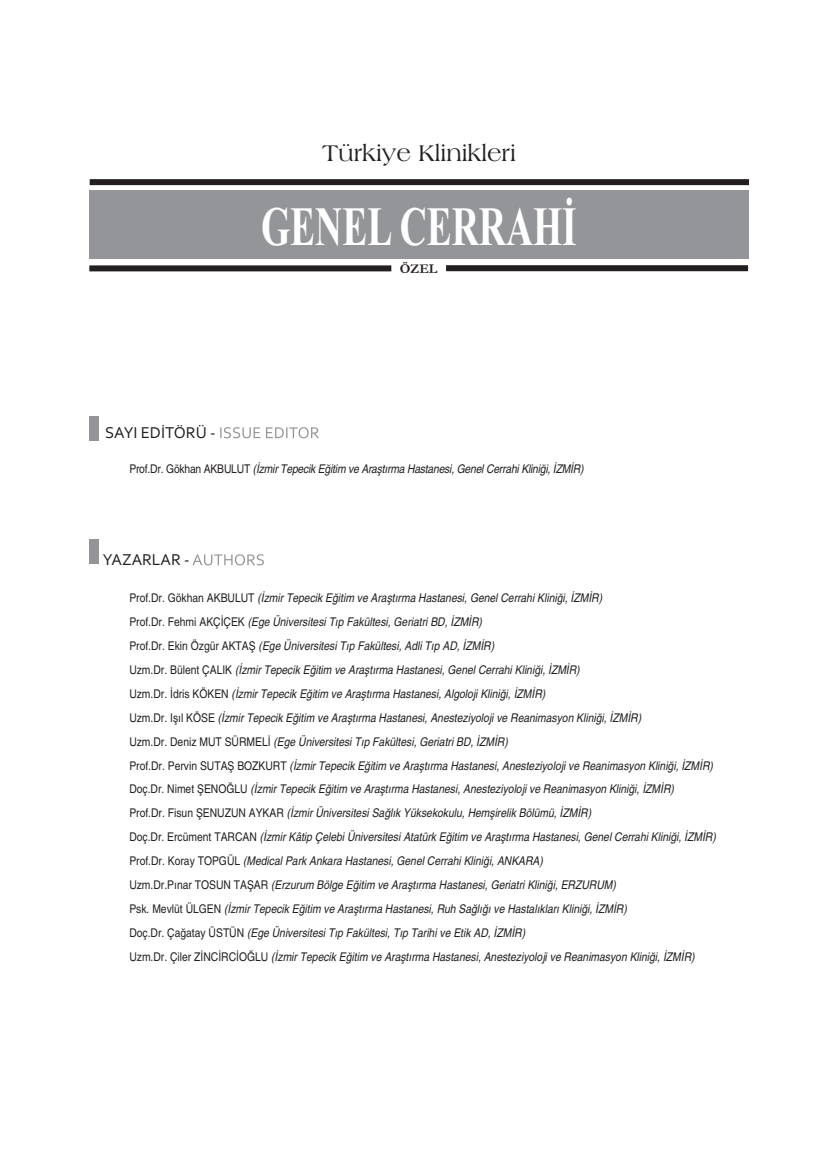
<style>
.page{position:relative;width:838px;height:1170px;background:#fff}
.page>*{position:absolute;margin:0;border:0;box-sizing:border-box;transform-origin:0 0}
.t1{font:700 55.35px "Times New Roman";color:#fff;scale:.68 1}
.t2{font:24px "Americana BT Roman";color:#231f20}
.t3{font:16.5px "Corbel";color:#231f20}
.t4{font:700 13.5px "Garamond";color:#231f20}
.t5{font:italic condensed 12px/23.9px "Helvetica";color:#231f20;scale:1.05 1}
.s1{font-style:normal}
</style>
<div class="page">
<div style="left:89px;top:191px;width:659px;height:68px;background:#939598"></div>
<div style="left:90px;top:179px;width:659px;height:6px;background:#231f20"></div>
<div style="left:89px;top:265px;width:302px;height:6px;background:#231f20"></div>
<div style="left:446px;top:265px;width:302px;height:6px;background:#231f20"></div>
<div style="left:89px;top:416px;width:10px;height:25px;background:#939598"></div>
<svg style="left:220px;top:427px;width:67px;height:11px"></svg>
<div style="left:89px;top:539px;width:10px;height:24px;background:#939598"></div>
<svg style="left:192px;top:554px;width:72px;height:11px"></svg>
<h2 class="t2" style="left:322px;top:138px;width:195px">Türkiye Klinikleri</h2>
<h1 class="t1" style="left:261px;top:193px;width:466px">GENEL CERRAHİ</h1>
<p class="t4" style="left:399px;top:260px;width:39px">ÖZEL</p>
<h3 class="t3" style="left:105px;top:423px;width:112px">SAYI EDİTÖRÜ -</h3>
<p class="t5" style="left:129px;top:457px;width:434px"><span class="s1">Prof.Dr. Gökhan AKBULUT</span> (İzmir Tepecik Eğitim ve Araştırma Hastanesi, Genel Cerrahi Kliniği, İZMİR)</p>
<h3 class="t3" style="left:103px;top:550px;width:88px">YAZARLAR -</h3>
<p class="t5" style="left:129px;top:586px;width:560px"><span class="s1">Prof.Dr. Gökhan AKBULUT</span> (İzmir Tepecik Eğitim ve Araştırma Hastanesi, Genel Cerrahi Kliniği, İZMİR)<br><span class="s1">Prof.Dr. Fehmi AKÇİÇEK</span> (Ege Üniversitesi Tıp Fakültesi, Geriatri BD, İZMİR)<br><span class="s1">Prof.Dr. Ekin Özgür AKTAŞ</span> (Ege Üniversitesi Tıp Fakültesi, Adli Tıp AD, İZMİR)<br><span class="s1">Uzm.Dr. Bülent ÇALIK</span> (İzmir Tepecik Eğitim ve Araştırma Hastanesi, Genel Cerrahi Kliniği, İZMİR)<br><span class="s1">Uzm.Dr. İdris KÖKEN</span> (İzmir Tepecik Eğitim ve Araştırma Hastanesi, Algoloji Kliniği, İZMİR)<br><span class="s1">Uzm.Dr. Işıl KÖSE</span> (İzmir Tepecik Eğitim ve Araştırma Hastanesi, Anesteziyoloji ve Reanimasyon Kliniği, İZMİR)<br><span class="s1">Uzm.Dr. Deniz MUT SÜRMELİ</span> (Ege Üniversitesi Tıp Fakültesi, Geriatri BD, İZMİR)<br><span class="s1">Prof.Dr. Pervin SUTAŞ BOZKURT</span> (İzmir Tepecik Eğitim ve Araştırma Hastanesi, Anesteziyoloji ve Reanimasyon Kliniği, İZMİR)<br><span class="s1">Doç.Dr. Nimet ŞENOĞLU</span> (İzmir Tepecik Eğitim ve Araştırma Hastanesi, Anesteziyoloji ve Reanimasyon Kliniği, İZMİR)<br><span class="s1">Prof.Dr. Fisun ŞENUZUN AYKAR</span> (İzmir Üniversitesi Sağlık Yüksekokulu, Hemşirelik Bölümü, İZMİR)<br><span class="s1">Doç.Dr. Ercüment TARCAN</span> (İzmir Kâtip Çelebi Üniversitesi Atatürk Eğitim ve Araştırma Hastanesi, Genel Cerrahi Kliniği, İZMİR)<br><span class="s1">Prof.Dr. Koray TOPGÜL</span> (Medical Park Ankara Hastanesi, Genel Cerrahi Kliniği, ANKARA)<br><span class="s1">Uzm.Dr.Pınar TOSUN TAŞAR</span> (Erzurum Bölge Eğitim ve Araştırma Hastanesi, Geriatri Kliniği, ERZURUM)<br><span class="s1">Psk. Mevlüt ÜLGEN</span> (İzmir Tepecik Eğitim ve Araştırma Hastanesi, Ruh Sağlığı ve Hastalıkları Kliniği, İZMİR)<br><span class="s1">Doç.Dr. Çağatay ÜSTÜN</span> (Ege Üniversitesi Tıp Fakültesi, Tıp Tarihi ve Etik AD, İZMİR)<br><span class="s1">Uzm.Dr. Çiler ZİNCİRCİOĞLU</span> (İzmir Tepecik Eğitim ve Araştırma Hastanesi, Anesteziyoloji ve Reanimasyon Kliniği, İZMİR)</p>
</div>
